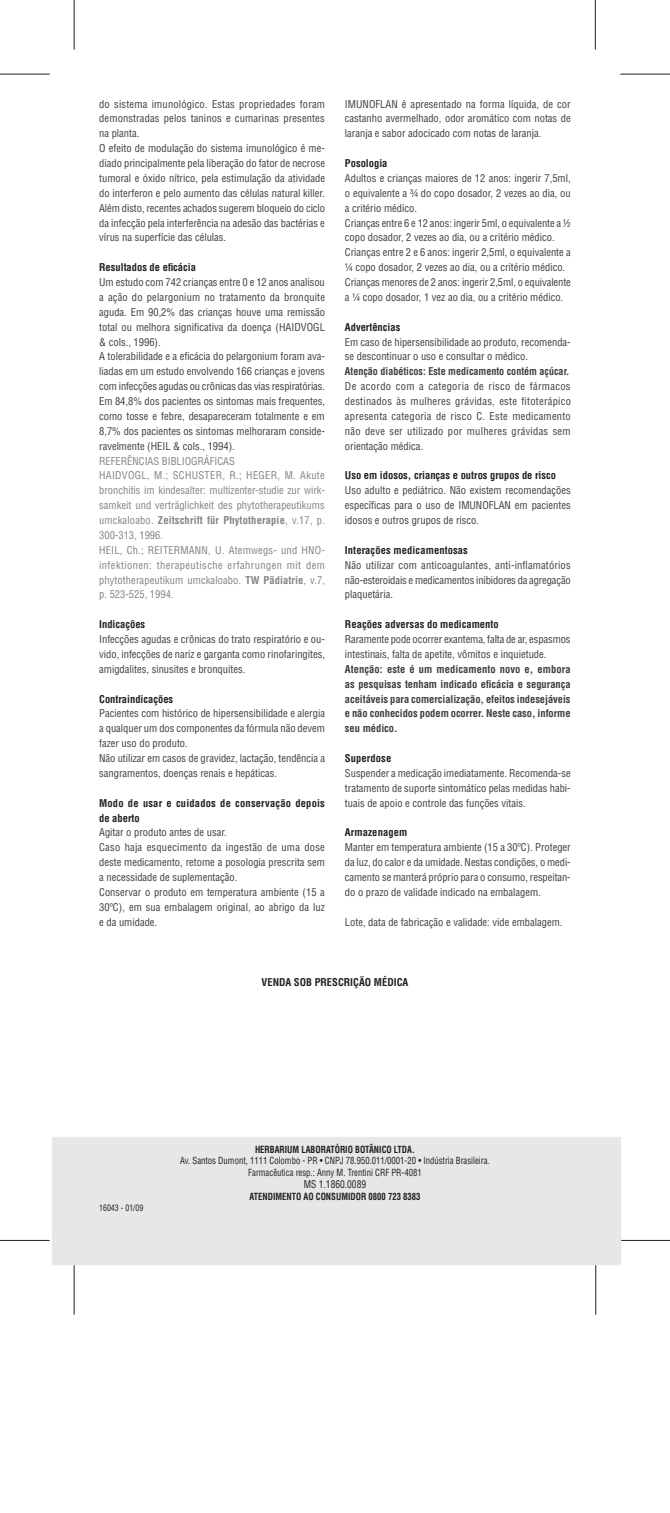
<style>
.page{position:relative;width:670px;height:1513px;background:#fff}
.page>*{position:absolute;margin:0;border:0;box-sizing:border-box;transform-origin:0 0}
.Texto_normal{font:condensed 10.5px/14.9px "Helvetica";color:#3e3e3f;text-align:justify}
.Texto_normal-2{font:condensed 10.5px/14.9px "Helvetica";letter-spacing:.005em;color:#808285;text-align:justify}
.Texto_normal-3{font:700 condensed 10.5px/14.9px "Helvetica";color:#3e3e3f;text-align:justify}
.Sub_títulos{font:700 condensed 10.5px "Helvetica";color:#231f20}
.Sub_títulos-2{font:700 condensed 10.5px/14.9px "Helvetica";letter-spacing:.02em;color:#231f20}
.Texto_normal-4{font:700 condensed 10.5px "Helvetica";color:#3e3e3f;scale:.96 1}
.Titulos{font:700 condensed 10.5px "Helvetica";color:#231f20}
.t1{font:condensed 10.5px "Helvetica";color:#231f20;scale:.9 1}
.t2{font:condensed 9.62px "Helvetica";color:#231f20;scale:.9 1}
.t3{font:700 condensed 9.62px "Helvetica";color:#231f20;scale:.9 1}
.t4{font:condensed 8.75px "Helvetica";color:#231f20;scale:.9 1}
.s1{font-weight:700}
</style>
<div class="page">
<hr style="left:0;top:74px;width:50px;height:1px;background:#231f20">
<hr style="left:74px;top:0;width:1px;height:50px;background:#231f20">
<hr style="left:0;top:1240px;width:50px;height:1px;background:#231f20">
<hr style="left:74px;top:1265px;width:1px;height:50px;background:#231f20">
<hr style="left:620px;top:1240px;width:50px;height:1px;background:#231f20">
<hr style="left:595px;top:1265px;width:1px;height:50px;background:#231f20">
<hr style="left:595px;top:0;width:1px;height:50px;background:#231f20">
<hr style="left:620px;top:74px;width:50px;height:1px;background:#231f20">
<div style="left:52px;top:1137px;width:569px;height:128px;background:#e6e7e9"></div>
<p class="Texto_normal" style="left:99px;top:96px;width:227px">do sistema imunológico. Estas propriedades foram demonstradas pelos taninos e cumarinas presentes na planta.</p>
<p class="Texto_normal" style="left:99px;top:141px;width:227px">O efeito de modulação do sistema imunológico é me&shy;diado principalmente pela liberação do fator de necrose tumoral e óxido nítrico, pela estimulação da atividade do interferon e pelo aumento das células natural killer.<br>Além disto, recentes achados sugerem bloqueio do ciclo da infecção pela interferência na adesão das bactérias e vírus na superfície das células.</p>
<p class="Sub_títulos" style="left:99px;top:261px;width:98px">Resultados de eficácia</p>
<p class="Texto_normal" style="left:99px;top:275px;width:227px">Um estudo com 742 crianças entre 0 e 12 anos analisou a ação do pelargonium no tratamento da bronquite aguda. Em 90,2% das crianças houve uma remissão total ou melhora significativa da doença (HAIDVOGL &amp; cols., 1996).</p>
<p class="Texto_normal" style="left:99px;top:349px;width:227px">A tolerabilidade e a eficácia do pelargonium foram ava&shy;liadas em um estudo envolvendo 166 crianças e jovens com infecções agudas ou crônicas das vias respiratórias.<br>Em 84,8% dos pacientes os sintomas mais frequentes, como tosse e febre, desapareceram totalmente e em 8,7% dos pacientes os sintomas melhoraram conside&shy;ravelmente (HEIL &amp; cols., 1994).</p>
<p class="Texto_normal-2" style="left:99px;top:453px;width:137px">REFERÊNCIAS BIBLIOGRÁFICAS</p>
<p class="Texto_normal-2" style="left:99px;top:468px;width:227px">HAIDVOGL, M.; SCHUSTER, R.; HEGER, M. Akute bronchitis im kindesalter: multizenter-studie zur wirk&shy;samkeit und verträglichkeit des phytotherapeutikums umckaloabo. <span class="s1">Zeitschrift für Phytotherapie</span>, v.17, p.<br>300-313, 1996.</p>
<p class="Texto_normal-2" style="left:99px;top:542px;width:227px">HEIL, Ch.; REITERMANN, U. Atemwegs- und HNO&shy;infektionen: therapeutische erfahrungen mit dem phytotherapeutikum umckaloabo. <span class="s1">TW Pädiatrie</span>, v.7, p. 523-525, 1994.</p>
<p class="Sub_títulos" style="left:99px;top:618px;width:48px">Indicações</p>
<p class="Texto_normal" style="left:99px;top:632px;width:227px">Infecções agudas e crônicas do trato respiratório e ou&shy;vido, infecções de nariz e garganta como rinofaringites, amigdalites, sinusites e bronquites.</p>
<p class="Sub_títulos" style="left:99px;top:692px;width:76px">Contraindicações</p>
<p class="Texto_normal" style="left:99px;top:706px;width:227px">Pacientes com histórico de hipersensibilidade e alergia a qualquer um dos componentes da fórmula não devem fazer uso do produto.</p>
<p class="Texto_normal" style="left:99px;top:751px;width:227px">Não utilizar em casos de gravidez, lactação, tendência a sangramentos, doenças renais e hepáticas.</p>
<p class="Sub_títulos-2" style="left:99px;top:795px;width:227px">Modo de usar e cuidados de conservação depois de aberto</p>
<p class="Texto_normal" style="left:99px;top:825px;width:129px">Agitar o produto antes de usar.</p>
<p class="Texto_normal" style="left:99px;top:840px;width:227px">Caso haja esquecimento da ingestão de uma dose deste medicamento, retome a posologia prescrita sem a necessidade de suplementação.</p>
<p class="Texto_normal" style="left:99px;top:885px;width:227px">Conservar o produto em temperatura ambiente (15 a 30ºC), em sua embalagem original, ao abrigo da luz e da umidade.</p>
<p class="Texto_normal" style="left:345px;top:96px;width:227px">IMUNOFLAN é apresentado na forma líquida, de cor castanho avermelhado, odor aromático com notas de laranja e sabor adocicado com notas de laranja.</p>
<p class="Sub_títulos" style="left:345px;top:157px;width:44px">Posologia</p>
<p class="Texto_normal" style="left:345px;top:171px;width:227px">Adultos e crianças maiores de 12 anos: ingerir 7,5ml, o equivalente a ¾ do copo dosador, 2 vezes ao dia, ou a critério médico.</p>
<p class="Texto_normal" style="left:345px;top:215px;width:227px">Crianças entre 6 e 12 anos: ingerir 5ml, o equivalente a ½ copo dosador, 2 vezes ao dia, ou a critério médico.</p>
<p class="Texto_normal" style="left:345px;top:245px;width:227px">Crianças entre 2 e 6 anos: ingerir 2,5ml, o equivalente a ¼ copo dosador, 2 vezes ao dia, ou a critério médico.</p>
<p class="Texto_normal" style="left:345px;top:275px;width:227px">Crianças menores de 2 anos: ingerir 2,5ml, o equivalente a ¼ copo dosador, 1 vez ao dia, ou a critério médico.</p>
<p class="Sub_títulos" style="left:345px;top:320px;width:57px">Advertências</p>
<p class="Texto_normal" style="left:345px;top:334px;width:227px">Em caso de hipersensibilidade ao produto, recomenda&shy;se descontinuar o uso e consultar o médico.</p>
<p class="Texto_normal-4" style="left:345px;top:365px;width:236px">Atenção diabéticos: Este medicamento contém açúcar.</p>
<p class="Texto_normal" style="left:345px;top:379px;width:227px">De acordo com a categoria de risco de fármacos destinados às mulheres grávidas, este fitoterápico apresenta categoria de risco C. Este medicamento não deve ser utilizado por mulheres grávidas sem orientação médica.</p>
<p class="Sub_títulos" style="left:345px;top:469px;width:213px">Uso em idosos, crianças e outros grupos de risco</p>
<p class="Texto_normal" style="left:345px;top:483px;width:227px">Uso adulto e pediátrico. Não existem recomendações específicas para o uso de IMUNOFLAN em pacientes idosos e outros grupos de risco.</p>
<p class="Sub_títulos" style="left:345px;top:543px;width:124px">Interações medicamentosas</p>
<p class="Texto_normal" style="left:345px;top:557px;width:227px">Não utilizar com anticoagulantes, anti-inflamatórios não-esteroidais e medicamentos inibidores da agregação plaquetária.</p>
<p class="Sub_títulos" style="left:345px;top:618px;width:155px">Reações adversas do medicamento</p>
<p class="Texto_normal" style="left:345px;top:632px;width:227px">Raramente pode ocorrer exantema, falta de ar, espasmos intestinais, falta de apetite, vômitos e inquietude.</p>
<p class="Texto_normal-3" style="left:345px;top:661px;width:227px">Atenção: este é um medicamento novo e, embora as pesquisas tenham indicado eficácia e segurança aceitáveis para comercialização, efeitos indesejáveis e não conhecidos podem ocorrer. Neste caso, informe seu médico.</p>
<p class="Sub_títulos" style="left:345px;top:752px;width:48px">Superdose</p>
<p class="Texto_normal" style="left:345px;top:766px;width:227px">Suspender a medicação imediatamente. Recomenda-se tratamento de suporte sintomático pelas medidas habi&shy;tuais de apoio e controle das funções vitais.</p>
<p class="Sub_títulos" style="left:345px;top:826px;width:64px">Armazenagem</p>
<p class="Texto_normal" style="left:345px;top:840px;width:227px">Manter em temperatura ambiente (15 a 30ºC). Proteger da luz, do calor e da umidade. Nestas condições, o medi&shy;camento se manterá próprio para o consumo, respeitan&shy;do o prazo de validade indicado na embalagem.</p>
<p class="Texto_normal" style="left:345px;top:914px;width:219px">Lote, data de fabricação e validade: vide embalagem.</p>
<p class="Titulos" style="left:261px;top:976px;width:148px">VENDA SOB PRESCRIÇÃO MÉDICA</p>
<p class="t4" style="left:99px;top:1202px;width:51px">16043 - 01/09</p>
<p class="t3" style="left:255px;top:1143px;width:179px">HERBARIUM LABORATÓRIO BOTÂNICO LTDA.</p>
<p class="t2" style="left:180px;top:1155px;width:345px">Av. Santos Dumont, 1111 Colombo - PR • CNPJ 78.950.011/0001-20 • Indústria Brasileira.</p>
<p class="t2" style="left:248px;top:1166px;width:194px">Farmacêutica resp.: Anny M. Trentini CRF PR-4081</p>
<p class="t1" style="left:304px;top:1178px;width:71px">MS 1.1860.0089</p>
<p class="t3" style="left:249px;top:1190px;width:192px">ATENDIMENTO AO CONSUMIDOR 0800 723 8383</p>
</div>
